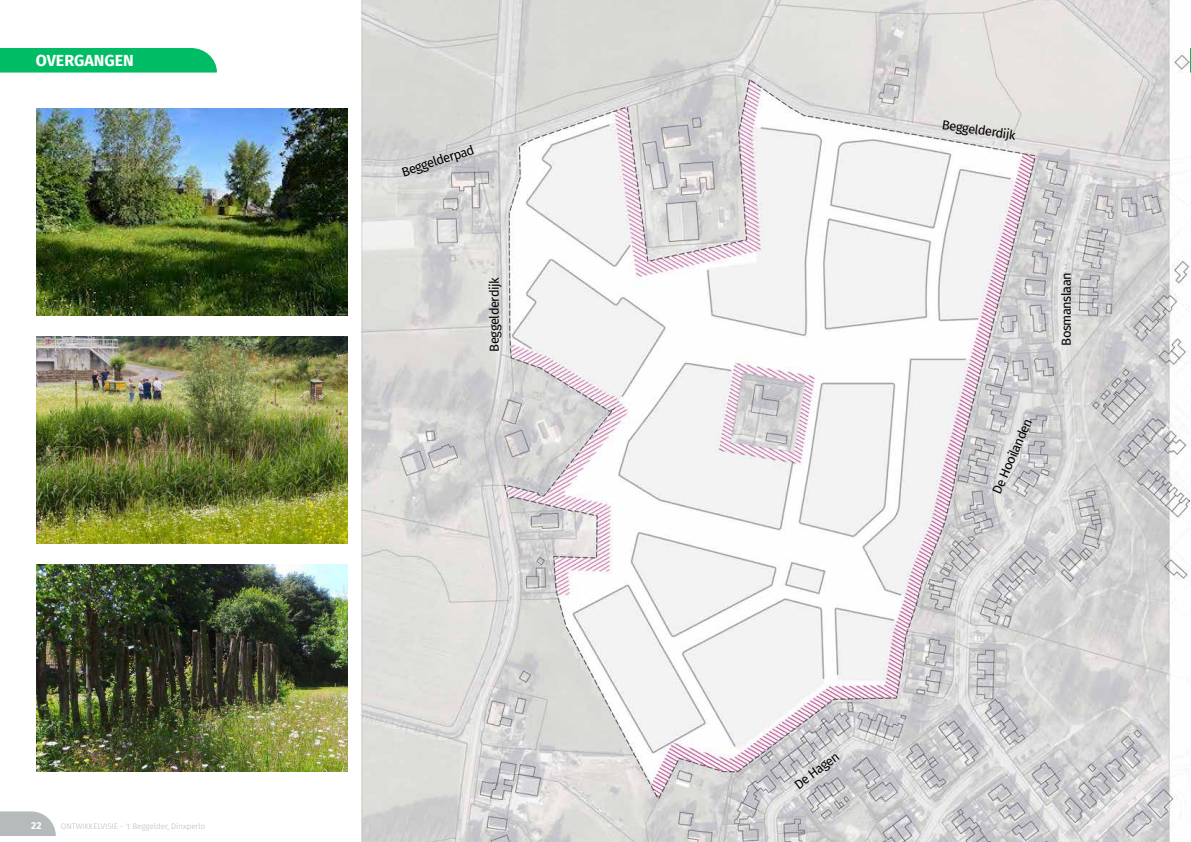
<style>
.page{position:relative;width:1191px;height:842px;background:#fff}
.page>*{position:absolute;margin:0;border:0;box-sizing:border-box;transform-origin:0 0}
.t1{font:700 16px "Fira Sans";color:#fff}
.t2{font:13px "Fira Sans";letter-spacing:-.04em;color:#000}
.t3{font:700 10px "Fira Sans";color:#fff}
.t4{font:300 8px "Fira Sans";color:#b5baba}
</style>
<div class="page">
<svg style="left:0;top:811px;width:56px;height:25px"></svg>
<div style="left:0;top:48px;width:217px;height:25px;background:#00bd65"></div>
<img style="left:360px;top:0;width:829px;height:842px">
<img style="left:36px;top:108px;width:311px;height:207px">
<img style="left:36px;top:337px;width:311px;height:207px">
<img style="left:36px;top:564px;width:311px;height:207px">
<svg style="left:1190px;top:48px;width:1px;height:25px"></svg>
<p class="t1" style="left:36px;top:46px;width:99px">OVERGANGEN</p>
<p class="t3" style="left:31px;top:817px;width:12px">22</p>
<p class="t4" style="left:61px;top:821px;width:146px">ONTWIKKELVISIE - 't Beggelder, Dinxperlo</p>
<p class="t2" style="left:399px;top:163px;width:77px;rotate:-18deg">Beggelderpad</p>
<p class="t2" style="left:484px;top:352px;width:76px;rotate:-90deg">Beggelderdijk</p>
<p class="t2" style="left:943px;top:115px;width:76px;rotate:8deg">Beggelderdijk</p>
<p class="t2" style="left:1056px;top:346px;width:75px;rotate:-90deg">Bosmanslaan</p>
<p class="t2" style="left:987px;top:489px;width:82px;rotate:-67deg">De Hooilanden</p>
<p class="t2" style="left:790px;top:778px;width:54px;rotate:-37deg">De Hagen</p>
</div>
